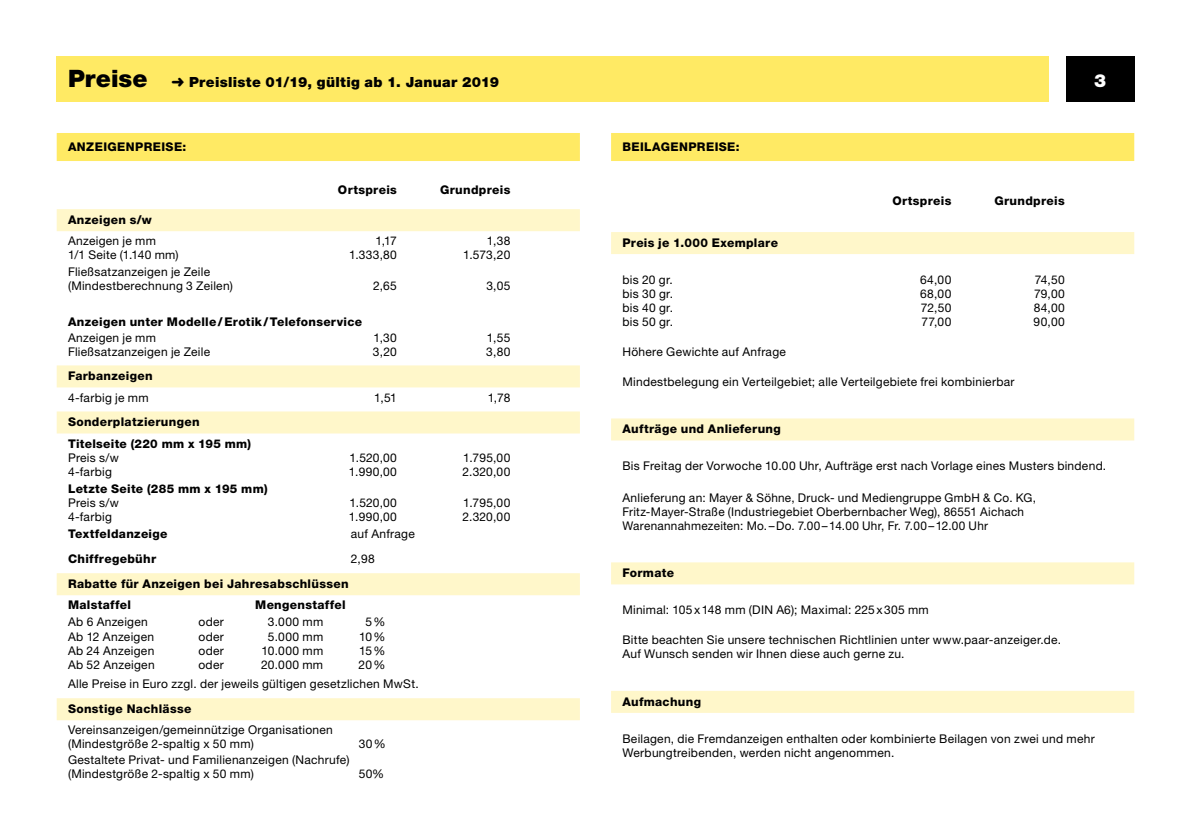
<style>
.page{position:relative;width:1191px;height:840px;background:#fff}
.page>*{position:absolute;margin:0;border:0;box-sizing:border-box;transform-origin:0 0}
.t1{font:900 18px "Helvetica Neue LT";color:#fff}
.t2{font:900 14px "Helvetica Neue LT";letter-spacing:.025em;color:#000}
.t3{font:12px/14px "Helvetica Neue LT";letter-spacing:.02em;color:#000}
.t4{font:800 12px/21.2px "Helvetica Neue LT";letter-spacing:.03em;color:#000}
.s1{font-size:24px}
</style>
<div class="page">
<div style="left:1066px;top:57px;width:68px;height:45px;background:#000"></div>
<div style="left:57px;top:57px;width:992px;height:45px;background:#ffea64"></div>
<div style="left:57px;top:133px;width:523px;height:28px;background:#ffea64"></div>
<div style="left:57px;top:209px;width:523px;height:22px;background:#fff7ca"></div>
<div style="left:57px;top:365px;width:523px;height:22px;background:#fff7ca"></div>
<div style="left:57px;top:411px;width:523px;height:22px;background:#fff7ca"></div>
<div style="left:57px;top:573px;width:523px;height:22px;background:#fff7ca"></div>
<div style="left:57px;top:697px;width:523px;height:22px;background:#fff7ca"></div>
<div style="left:611px;top:133px;width:523px;height:28px;background:#ffea64"></div>
<div style="left:611px;top:232px;width:523px;height:22px;background:#fff7ca"></div>
<div style="left:611px;top:418px;width:523px;height:22px;background:#fff7ca"></div>
<div style="left:611px;top:562px;width:523px;height:22px;background:#fff7ca"></div>
<div style="left:611px;top:690px;width:523px;height:22px;background:#fff7ca"></div>
<p class="t2" style="left:68px;top:73px;width:432px"><span class="s1">Preise</span> ➜ Preisliste 01/19, gültig ab 1. Januar 2019</p>
<h1 class="t1" style="left:1094px;top:69px;width:14px">3</h1>
<p class="t4" style="left:68px;top:136px;width:36px">ANZEIGENP</p>
<p class="t4" style="left:144px;top:136px;width:44px">REISE:</p>
<p class="t4" style="left:338px;top:179px;width:86px">Ortspreis G</p>
<p class="t4" style="left:450px;top:179px;width:62px">rundpreis</p>
<p class="t4" style="left:68px;top:209px;width:85px">Anzeigen s/w</p>
<p class="t3" style="left:68px;top:234px;width:89px">Anzeigen je mm</p>
<p class="t3" style="left:375px;top:234px;width:23px">1,17</p>
<p class="t3" style="left:487px;top:234px;width:25px">1,38</p>
<p class="t3" style="left:68px;top:248px;width:112px">1/1 Seite (1.140 mm)</p>
<p class="t3" style="left:349px;top:248px;width:49px">1.333,80</p>
<p class="t3" style="left:463px;top:248px;width:49px">1.573,20</p>
<p class="t3" style="left:68px;top:265px;width:166px">Fließsatzanzeigen je Zeile (Mindestberechnung 3 Zeilen)</p>
<p class="t3" style="left:373px;top:279px;width:25px">2,65</p>
<p class="t3" style="left:486px;top:279px;width:25px">3,05</p>
<p class="t4" style="left:68px;top:311px;width:295px">Anzeigen unter Modelle/ Erotik/Telefonservice</p>
<p class="t3" style="left:68px;top:330px;width:89px">Anzeigen je mm</p>
<p class="t3" style="left:373px;top:330px;width:25px">1,30</p>
<p class="t3" style="left:487px;top:330px;width:25px">1,55</p>
<p class="t3" style="left:68px;top:344px;width:144px">Fließsatzanzeigen je Zeile</p>
<p class="t3" style="left:373px;top:344px;width:26px">3,20</p>
<p class="t3" style="left:486px;top:344px;width:26px">3,80</p>
<p class="t4" style="left:68px;top:365px;width:86px">Farbanzeigen</p>
<p class="t3" style="left:68px;top:390px;width:82px">4-farbig je mm</p>
<p class="t3" style="left:374px;top:390px;width:24px">1,51</p>
<p class="t3" style="left:488px;top:390px;width:24px">1,78</p>
<p class="t4" style="left:68px;top:411px;width:185px">Sonderplatzierungen<br>Titelseite (220 mm x 195 mm)</p>
<p class="t3" style="left:68px;top:450px;width:52px">Preis s/w</p>
<p class="t3" style="left:349px;top:450px;width:49px">1.520,00</p>
<p class="t3" style="left:463px;top:450px;width:49px">1.795,00</p>
<p class="t3" style="left:68px;top:464px;width:45px">4-farbig</p>
<p class="t3" style="left:349px;top:464px;width:49px">1.990,00</p>
<p class="t3" style="left:462px;top:464px;width:49px">2.320,00</p>
<p class="t4" style="left:68px;top:477px;width:201px">Letzte Seite (285 mm x 195 mm)</p>
<p class="t3" style="left:68px;top:495px;width:52px">Preis s/w</p>
<p class="t3" style="left:349px;top:495px;width:49px">1.520,00</p>
<p class="t3" style="left:463px;top:495px;width:49px">1.795,00</p>
<p class="t3" style="left:68px;top:509px;width:45px">4-farbig</p>
<p class="t3" style="left:349px;top:509px;width:49px">1.990,00</p>
<p class="t3" style="left:462px;top:509px;width:49px">2.320,00</p>
<p class="t4" style="left:68px;top:522px;width:101px">Textfeldanzeige</p>
<p class="t3" style="left:351px;top:526px;width:66px">auf Anfrage</p>
<p class="t4" style="left:68px;top:548px;width:90px">Chiffregebühr</p>
<p class="t3" style="left:351px;top:551px;width:25px">2,98</p>
<p class="t4" style="left:68px;top:573px;width:282px">Rabatte für Anzeigen bei Jahresabschlüssen<br>Malstaffel</p>
<p class="t4" style="left:255px;top:594px;width:92px">Mengenstaffel</p>
<p class="t3" style="left:68px;top:614px;width:81px">Ab 6 Anzeigen</p>
<p class="t3" style="left:198px;top:614px;width:27px">oder</p>
<p class="t3" style="left:268px;top:614px;width:57px">3.000 mm</p>
<p class="t3" style="left:365px;top:614px;width:22px">5%</p>
<p class="t3" style="left:68px;top:628px;width:88px">Ab 12 Anzeigen</p>
<p class="t3" style="left:198px;top:628px;width:27px">oder</p>
<p class="t3" style="left:268px;top:628px;width:57px">5.000 mm</p>
<p class="t3" style="left:359px;top:628px;width:28px">10%</p>
<p class="t3" style="left:68px;top:642px;width:88px">Ab 24 Anzeigen</p>
<p class="t3" style="left:198px;top:642px;width:27px">oder</p>
<p class="t3" style="left:261px;top:642px;width:63px">10.000 mm</p>
<p class="t3" style="left:359px;top:642px;width:28px">15%</p>
<p class="t3" style="left:68px;top:656px;width:88px">Ab 52 Anzeigen</p>
<p class="t3" style="left:198px;top:656px;width:27px">oder</p>
<p class="t3" style="left:261px;top:656px;width:64px">20.000 mm</p>
<p class="t3" style="left:68px;top:653px;width:352px;line-height:19.8px;text-indent:291px">20%<br>Alle Preise in Euro zzgl. der jeweils gültigen gesetzlichen MwSt.</p>
<p class="t4" style="left:68px;top:697px;width:125px">Sonstige Nachlässe</p>
<p class="t3" style="left:68px;top:722px;width:266px">Vereinsanzeigen/gemeinnützige Organisationen (Mindestgröße 2-spaltig x 50 mm)</p>
<p class="t3" style="left:359px;top:736px;width:29px">30%</p>
<p class="t3" style="left:68px;top:752px;width:283px">Gestaltete Privat- und Familienanzeigen (Nachrufe) (Mindestgröße 2-spaltig x 50 mm)</p>
<p class="t3" style="left:359px;top:766px;width:27px">50%</p>
<p class="t4" style="left:622px;top:136px;width:49px">BEILAGENP</p>
<p class="t4" style="left:697px;top:136px;width:44px">REISE:</p>
<p class="t4" style="left:892px;top:190px;width:86px">Ortspreis G</p>
<p class="t4" style="left:1004px;top:190px;width:62px">rundpreis</p>
<p class="t4" style="left:622px;top:232px;width:157px">Preis je 1.000 Exemplare</p>
<p class="t3" style="left:622px;top:272px;width:52px">bis 20 gr.</p>
<p class="t3" style="left:920px;top:272px;width:33px">64,00</p>
<p class="t3" style="left:1035px;top:272px;width:31px">74,50</p>
<p class="t3" style="left:622px;top:286px;width:52px">bis 30 gr.</p>
<p class="t3" style="left:920px;top:286px;width:33px">68,00</p>
<p class="t3" style="left:1034px;top:286px;width:32px">79,00</p>
<p class="t3" style="left:622px;top:300px;width:52px">bis 40 gr.</p>
<p class="t3" style="left:921px;top:300px;width:32px">72,50</p>
<p class="t3" style="left:1033px;top:300px;width:33px">84,00</p>
<p class="t3" style="left:622px;top:314px;width:52px">bis 50 gr.</p>
<p class="t3" style="left:921px;top:314px;width:31px">77,00</p>
<p class="t3" style="left:1033px;top:314px;width:33px">90,00</p>
<p class="t3" style="left:622px;top:344px;width:165px">Höhere Gewichte auf Anfrage</p>
<p class="t3" style="left:622px;top:374px;width:393px">Mindestbelegung ein Verteilgebiet; alle Verteilgebiete frei kombinierbar</p>
<p class="t4" style="left:622px;top:418px;width:160px">Aufträge und Anlieferung</p>
<p class="t3" style="left:622px;top:458px;width:485px">Bis Freitag der Vorwoche 10.00 Uhr, Aufträge erst nach Vorlage eines Musters bindend.</p>
<p class="t3" style="left:622px;top:490px;width:415px">Anlieferung an: Mayer &amp; Söhne, Druck- und Mediengruppe GmbH &amp; Co. KG,<br>Fritz-Mayer-Straße (Industriegebiet Oberbernbacher Weg), 86551 Aichach<br>Warenannahmezeiten: Mo.–Do. 7.00–14.00 Uhr, Fr. 7.00–12.00 Uhr</p>
<p class="t4" style="left:622px;top:562px;width:53px">Formate</p>
<p class="t3" style="left:622px;top:602px;width:308px">Minimal: 105x148 mm (DIN A6); Maximal: 225x305 mm</p>
<p class="t3" style="left:622px;top:632px;width:440px">Bitte beachten Sie unsere technischen Richtlinien unter www.paar-anzeiger.de.<br>Auf Wunsch senden wir Ihnen diese auch gerne zu.</p>
<p class="t4" style="left:622px;top:690px;width:80px">Aufmachung</p>
<p class="t3" style="left:622px;top:731px;width:474px">Beilagen, die Fremdanzeigen enthalten oder kombinierte Beilagen von zwei und mehr<br>Werbungtreibenden, werden nicht angenommen.</p>
</div>
